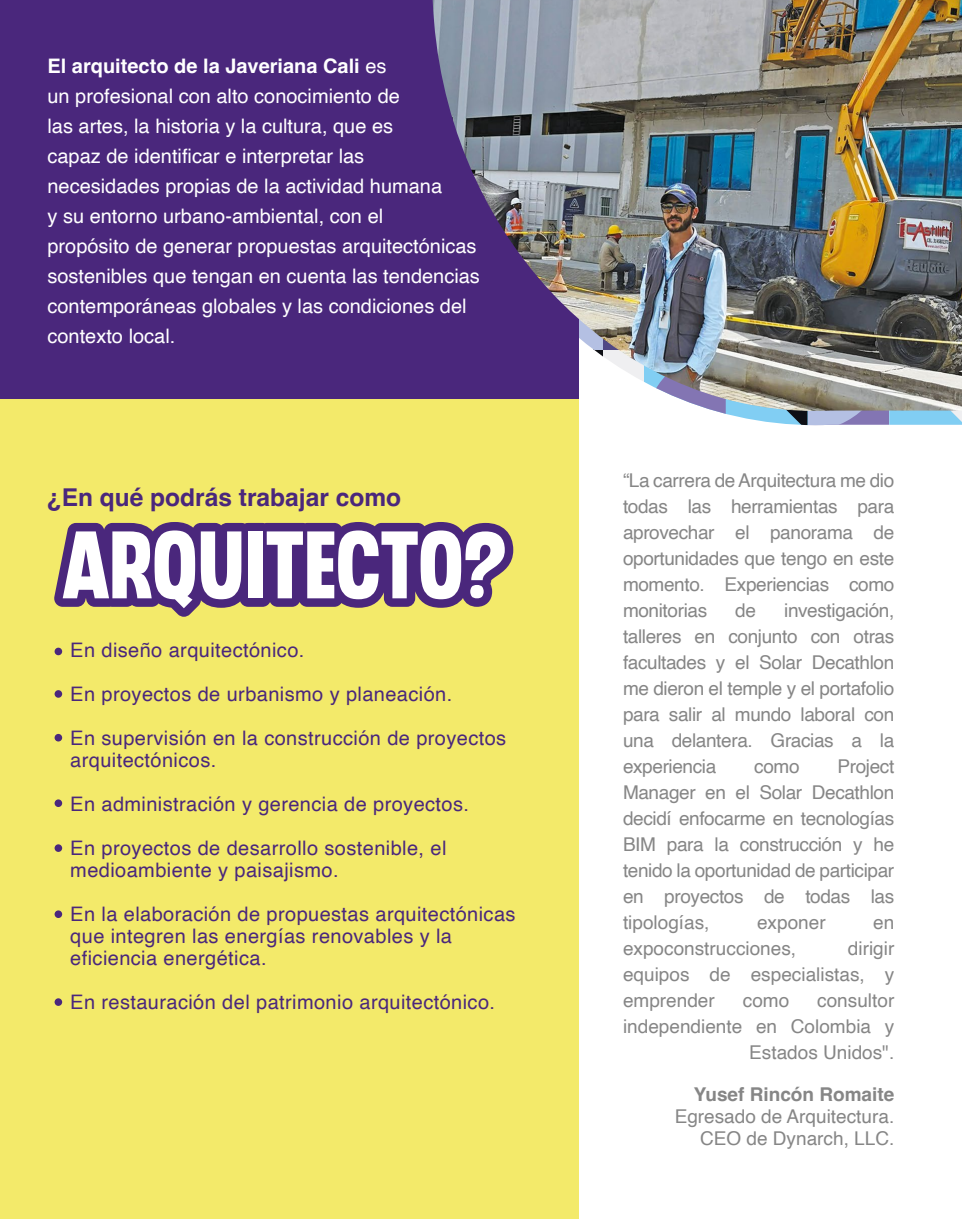
<style>
.page{position:relative;width:962px;height:1219px;background:#fff}
.page>*{position:absolute;margin:0;border:0;box-sizing:border-box;transform-origin:0 0}
.t1{font:95.6px "CHEDROS";color:#fff}
.t2{font:700 24.6px "Helvetica";color:#4a277c}
.t3{font:20px/22px "Helvetica";letter-spacing:.02em;color:#4a277c}
.t4{font:20px/30px "Helvetica";color:#fff}
.t5{font:19px/26px "Helvetica";color:#868686;text-align:justify}
.t6{font:700 19px "Helvetica";color:#868686}
.s1{font-weight:700}
</style>
<div class="page">
<svg style="left:716px;top:411px;width:246px;height:14px"></svg>
<div style="left:0;top:0;width:578px;height:1219px;background:#f3ea6a"></div>
<div style="left:0;top:0;width:578px;height:399px;background:#4a277c"></div>
<img style="left:433px;top:0;width:529px;height:411px">
<div style="left:55px;top:648px;width:7px;height:7px;background:#4a277c;border-radius:50%"></div>
<div style="left:55px;top:734px;width:7px;height:7px;background:#4a277c;border-radius:50%"></div>
<div style="left:55px;top:690px;width:7px;height:8px;background:#4a277c;border-radius:50%"></div>
<div style="left:55px;top:799px;width:7px;height:8px;background:#4a277c;border-radius:50%"></div>
<div style="left:55px;top:910px;width:7px;height:8px;background:#4a277c;border-radius:50%"></div>
<div style="left:55px;top:998px;width:7px;height:8px;background:#4a277c;border-radius:50%"></div>
<div style="left:55px;top:844px;width:7px;height:8px;background:#4a277c;border-radius:50%"></div>
<svg style="left:54px;top:522px;width:459px;height:95px"></svg>
<p class="t4" style="left:48px;top:51px;width:434px"><span class="s1">El arquitecto de la Javeriana Cali</span> es<br>un profesional con alto conocimiento de<br>las artes, la historia y la cultura, que es<br>capaz de identificar e interpretar las necesidades propias de la actividad humana<br>y su entorno urbano-ambiental, con el<br>propósito de generar propuestas arquitectónicas sostenibles que tengan en cuenta las tendencias contemporáneas globales y las condiciones del contexto local.</p>
<p class="t2" style="left:47px;top:482px;width:356px">¿En qué podrás trabajar como</p>
<h1 class="t1" style="left:63px;top:529px;width:446px">ARQUITECTO?</h1>
<p class="t3" style="left:70px;top:639px;width:236px">En diseño arquitectónico.</p>
<p class="t3" style="left:70px;top:683px;width:384px">En proyectos de urbanismo y planeación.</p>
<p class="t3" style="left:70px;top:727px;width:437px">En supervisión en la construcción de proyectos arquitectónicos.</p>
<p class="t3" style="left:70px;top:793px;width:400px">En administración y gerencia de proyectos.</p>
<p class="t3" style="left:70px;top:837px;width:378px">En proyectos de desarrollo sostenible, el medioambiente y paisajismo.</p>
<p class="t3" style="left:70px;top:903px;width:447px">En la elaboración de propuestas arquitectónicas que integren las energías renovables y la eficiencia energética.</p>
<p class="t3" style="left:70px;top:991px;width:426px">En restauración del patrimonio arquitectónico.</p>
<p class="t5" style="left:623px;top:468px;width:273px">“La carrera de Arquitectura me dio todas las herramientas para aprovechar el panorama de oportunidades que tengo en este momento. Experiencias como monitorias</p>
<p class="t5" style="left:623px;top:598px;width:273px;text-indent:161px">investigación, talleres en conjunto con otras facultades y el Solar Decathlon me dieron el temple y el portafolio para salir al mundo laboral con una delantera. Gracias a la experiencia</p>
<p class="t5" style="left:735px;top:598px;width:22px">de</p>
<p class="t5" style="left:623px;top:754px;width:273px;text-indent:214px">Project Manager en el Solar Decathlon decidí enfocarme en tecnologías BIM para la construcción y he tenido la oportunidad de participar en proyectos de todas las tipologías,</p>
<p class="t5" style="left:754px;top:754px;width:47px">como</p>
<p class="t5" style="left:757px;top:910px;width:70px">exponer</p>
<p class="t5" style="left:873px;top:910px;width:23px">en</p>
<p class="t5" style="left:623px;top:936px;width:175px">expoconstrucciones,</p>
<p class="t5" style="left:623px;top:936px;width:273px;text-indent:225px">dirigir equipos de especialistas, y emprender</p>
<p class="t5" style="left:623px;top:988px;width:273px;text-align:right">consultor<br>independiente en Colombia y<br>Estados Unidos".</p>
<p class="t6" style="left:694px;top:1082px;width:202px">Yusef Rincón Romaite</p>
<p class="t5" style="left:675px;top:1106px;width:221px;line-height:22px;text-align:right">Egresado de Arquitectura.<br>CEO de Dynarch, LLC.</p>
<p class="t5" style="left:743px;top:988px;width:48px">como</p>
</div>
